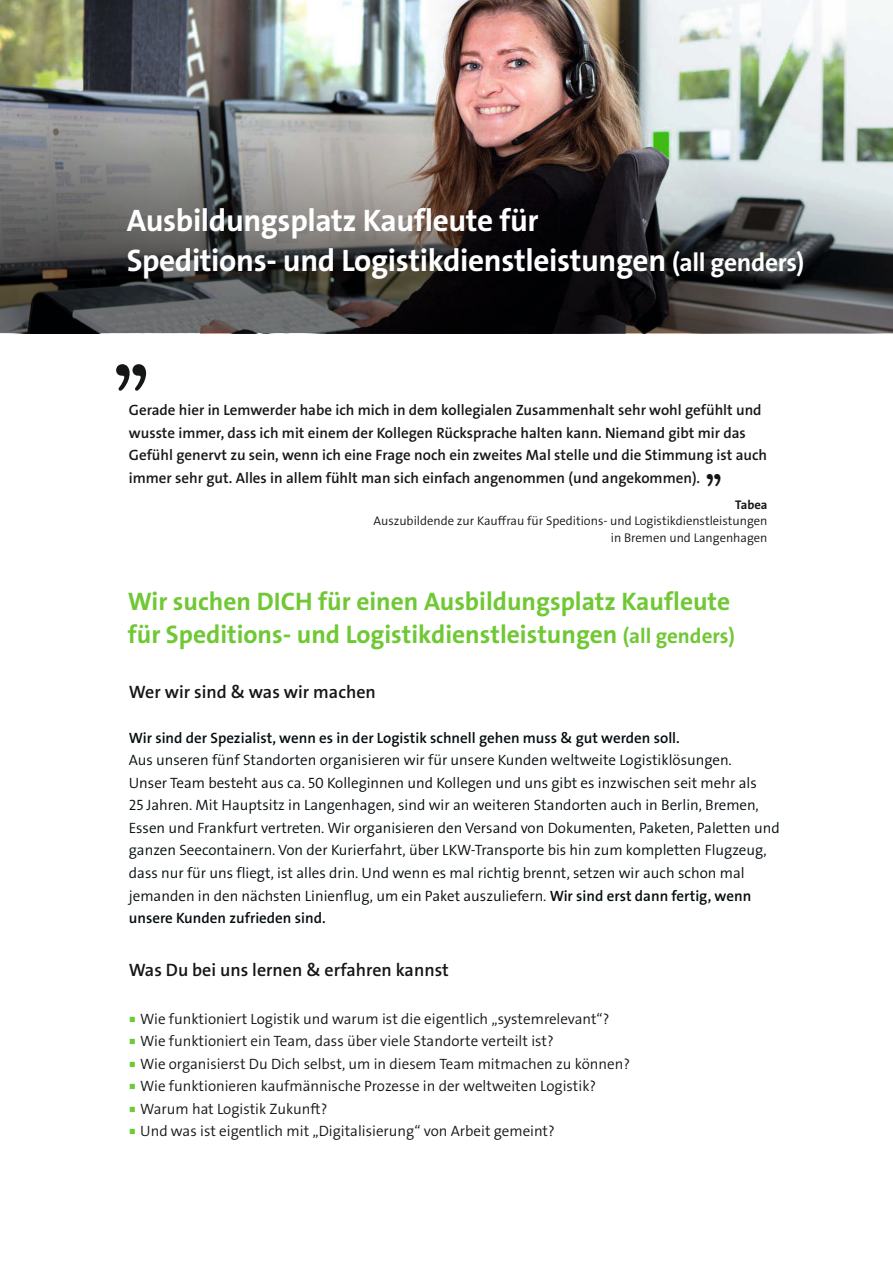
<style>
.page{position:relative;width:893px;height:1263px;background:#fff}
.page>*{position:absolute;margin:0;border:0;box-sizing:border-box;transform-origin:0 0}
.t1{font:90.45px "American Typewriter";color:#151616}
.t2{font:41.25px "American Typewriter";color:#151616}
.t3{font:700 31.35px/40px "The Sans";letter-spacing:-.01em;color:#fff}
.t4{font:700 25.5px/33px "The Sans";color:#6fc834}
.t5{font:600 18px "The Sans";color:#151616}
.t6{font:300 15px/22.5px "The Sans";color:#050c0f}
.t7{font:300 15px "The Sans";color:#151616}
.t8{font:600 15px/22.5px "The Sans";color:#151616}
.t9{font:600 15px "The Sans";color:#050c0f}
.t10{font:300 12.6px/16.5px "The Sans";color:#151616;text-align:right}
.t11{font:700 12.6px "The Sans";color:#151616}
.s1{font-size:25.5px}
.s2{font-size:21px}
.s3{font-weight:600}
.s4{font-family:"Minion Pro";font-weight:400;font-size:18px;color:#6fc834}
</style>
<div class="page">
<img style="left:0;top:0;width:893px;height:333px">
<h3 class="t3" style="left:127px;top:200px;width:679px">Ausbildungsplatz Kaufleute für<br>Speditions- und Logistikdienstleistungen <span class="s1">(all genders)</span></h3>
<h1 class="t1" style="left:112px;top:328px;width:41px">”</h1>
<p class="t8" style="left:129px;top:399px;width:640px">Gerade hier in Lemwerder habe ich mich in dem kollegialen Zusammenhalt sehr wohl gefühlt und wusste immer, dass ich mit einem der Kollegen Rücksprache halten kann. Niemand gibt mir das Gefühl genervt zu sein, wenn ich eine Frage noch ein zweites Mal stelle und die Stimmung ist auch immer sehr gut. Alles in allem fühlt man sich einfach angenommen (und angekommen).</p>
<h2 class="t2" style="left:705px;top:458px;width:20px">”</h2>
<p class="t11" style="left:735px;top:496px;width:34px">Tabea</p>
<p class="t10" style="left:373px;top:513px;width:395px">Auszubildende zur Kauffrau für Speditions- und Logistikdienstleistungen in Bremen und Langenhagen</p>
<h3 class="t4" style="left:128px;top:585px;width:609px">Wir suchen DICH für einen Ausbildungsplatz Kaufleute für Speditions- und Logistikdienstleistungen <span class="s2">(all genders)</span></h3>
<p class="t5" style="left:129px;top:680px;width:249px">Wer wir sind &amp; was wir machen</p>
<p class="t9" style="left:129px;top:728px;width:552px">Wir sind der Spezialist, wenn es in der Logistik schnell gehen muss &amp; gut werden soll.</p>
<p class="t6" style="left:129px;top:749px;width:652px">Aus unseren fünf Standorten organisieren wir für unsere Kunden weltweite Logistiklösungen.<br>Unser Team besteht aus ca. 50 Kolleginnen und Kollegen und uns gibt es inzwischen seit mehr als<br>25 Jahren. Mit Hauptsitz in Langenhagen, sind wir an weiteren Standorten auch in Berlin, Bremen, Essen und Frankfurt vertreten. Wir organisieren den Versand von Dokumenten, Paketen, Paletten und ganzen Seecontainern. Von der Kurierfahrt, über LKW-Transporte bis hin zum kompletten Flugzeug, dass nur für uns fliegt, ist alles drin. Und wenn es mal richtig brennt, setzen wir auch schon mal jemanden in den nächsten Linienflug, um ein Paket auszuliefern. <span class="s3">Wir sind erst dann fertig, wenn unsere Kunden zufrieden sind.</span></p>
<p class="t5" style="left:129px;top:958px;width:322px">Was Du bei uns lernen &amp; erfahren kannst</p>
<p class="t7" style="left:129px;top:1009px;width:482px"><span class="s4">■</span> Wie funktioniert Logistik und warum ist die eigentlich „systemrelevant“?</p>
<p class="t7" style="left:129px;top:1031px;width:426px"><span class="s4">■</span> Wie funktioniert ein Team, dass über viele Standorte verteilt ist?</p>
<p class="t7" style="left:129px;top:1054px;width:503px"><span class="s4">■</span> Wie organisierst Du Dich selbst, um in diesem Team mitmachen zu können?</p>
<p class="t7" style="left:129px;top:1076px;width:469px"><span class="s4">■</span> Wie funktionieren kaufmännische Prozesse in der weltweiten Logistik?</p>
<p class="t7" style="left:129px;top:1099px;width:200px"><span class="s4">■</span> Warum hat Logistik Zukunft?</p>
<p class="t7" style="left:129px;top:1121px;width:427px"><span class="s4">■</span> Und was ist eigentlich mit „Digitalisierung“ von Arbeit gemeint?</p>
</div>
